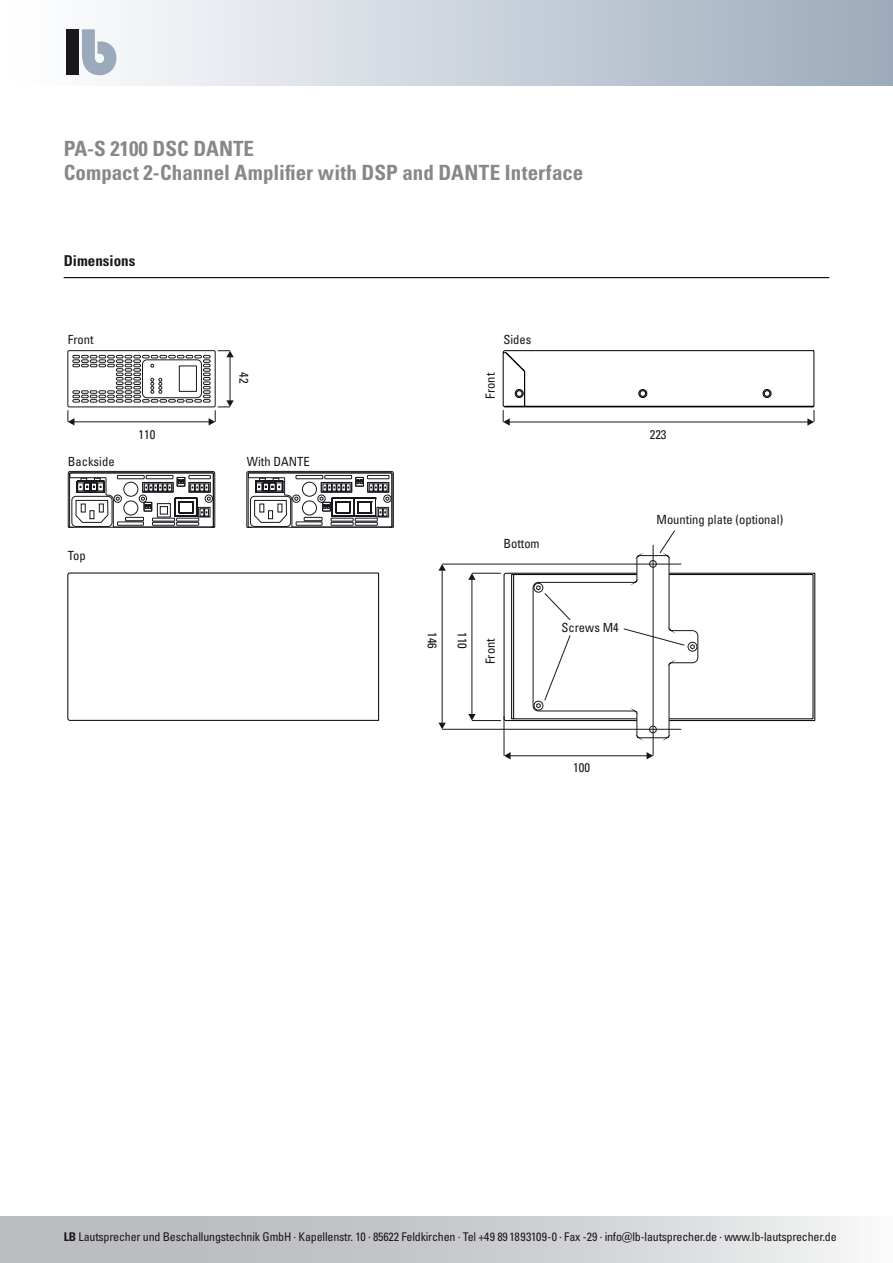
<style>
.page{position:relative;width:893px;height:1263px;background:#fff}
.page>*{position:absolute;margin:0;border:0;box-sizing:border-box;transform-origin:0 0}
.t1{font:700 condensed 21px/24px "Univers LT Pro";color:#87888a}
.t2{font:700 condensed 15px "Univers LT Pro";color:#1a171c}
.t3{font:condensed 12.6px "Univers Com 57";color:#1a171c}
.t4{font:condensed 12px "Univers LT Pro";letter-spacing:-.015em;color:#1a171c}
.s1{font-weight:700}
</style>
<div class="page">
<div style="left:2px;top:1px;width:891px;height:85px;background:linear-gradient(to right,#fff,#9dabbc)"></div>
<div style="left:66px;top:29px;width:13px;height:45px;background:#1a171c"></div>
<svg style="left:82px;top:29px;width:34px;height:46px"></svg>
<div style="left:0;top:1217px;width:893px;height:46px;background:linear-gradient(to right,#afb1b3,#ededee)"></div>
<hr style="left:64px;top:277px;width:765px;height:1px;background:#1a171c">
<svg style="left:67px;top:350px;width:748px;height:371px"></svg>
<svg style="left:68px;top:471px;width:147px;height:57px"></svg>
<svg style="left:246px;top:471px;width:148px;height:57px"></svg>
<hr style="left:507px;top:422px;width:303px;height:1px;background:#1a171c">
<svg style="left:503px;top:410px;width:7px;height:16px"></svg>
<svg style="left:807px;top:410px;width:8px;height:16px"></svg>
<svg style="left:67px;top:350px;width:167px;height:75px"></svg>
<hr style="left:508px;top:755px;width:141px;height:1px;background:#1a171c">
<svg style="left:504px;top:752px;width:7px;height:7px"></svg>
<svg style="left:647px;top:752px;width:6px;height:7px"></svg>
<hr style="left:504px;top:716px;width:1px;height:40px;background:#1a171c">
<hr style="left:653px;top:545px;width:1px;height:211px;background:#1a171c">
<hr style="left:442px;top:568px;width:1px;height:157px;background:#1a171c">
<svg style="left:438px;top:564px;width:8px;height:7px"></svg>
<svg style="left:438px;top:723px;width:8px;height:6px"></svg>
<hr style="left:442px;top:564px;width:239px;height:1px;background:#1a171c">
<hr style="left:442px;top:729px;width:239px;height:1px;background:#1a171c">
<svg style="left:468px;top:530px;width:230px;height:208px"></svg>
<h1 class="t1" style="left:64px;top:136px;width:521px">PA-S 2100 DSC DANTE<br>Compact 2-Channel Amplifier with DSP and DANTE Interface</h1>
<p class="t2" style="left:64px;top:251px;width:73px">Dimensions</p>
<p class="t3" style="left:68px;top:335px;width:27px">Front</p>
<p class="t3" style="left:249px;top:372px;width:13px;rotate:90deg">42</p>
<p class="t3" style="left:503px;top:335px;width:29px">Sides</p>
<p class="t3" style="left:485px;top:399px;width:27px;rotate:-90deg">Front</p>
<p class="t3" style="left:68px;top:456px;width:48px">Backside</p>
<p class="t3" style="left:68px;top:551px;width:19px">Top</p>
<p class="t3" style="left:139px;top:429px;width:18px">110</p>
<p class="t3" style="left:650px;top:429px;width:18px">223</p>
<p class="t3" style="left:247px;top:456px;width:64px">With DANTE</p>
<p class="t3" style="left:503px;top:538px;width:38px">Bottom</p>
<p class="t3" style="left:437px;top:632px;width:18px;rotate:90deg">146</p>
<p class="t3" style="left:467px;top:632px;width:18px;rotate:90deg">110</p>
<p class="t3" style="left:485px;top:664px;width:27px;rotate:-90deg">Front</p>
<p class="t3" style="left:561px;top:622px;width:59px">Screws M4</p>
<p class="t3" style="left:656px;top:515px;width:128px">Mounting plate (optional)</p>
<p class="t3" style="left:573px;top:762px;width:18px">100</p>
<p class="t4" style="left:64px;top:1229px;width:774px"><span class="s1">LB</span> Lautsprecher und Beschallungstechnik GmbH · Kapellenstr. 10 · 85622 Feldkirchen · Tel +49 89 1893109-0 · Fax -29 · info@lb-lautsprecher.de · www.lb-lautsprecher.de</p>
</div>
